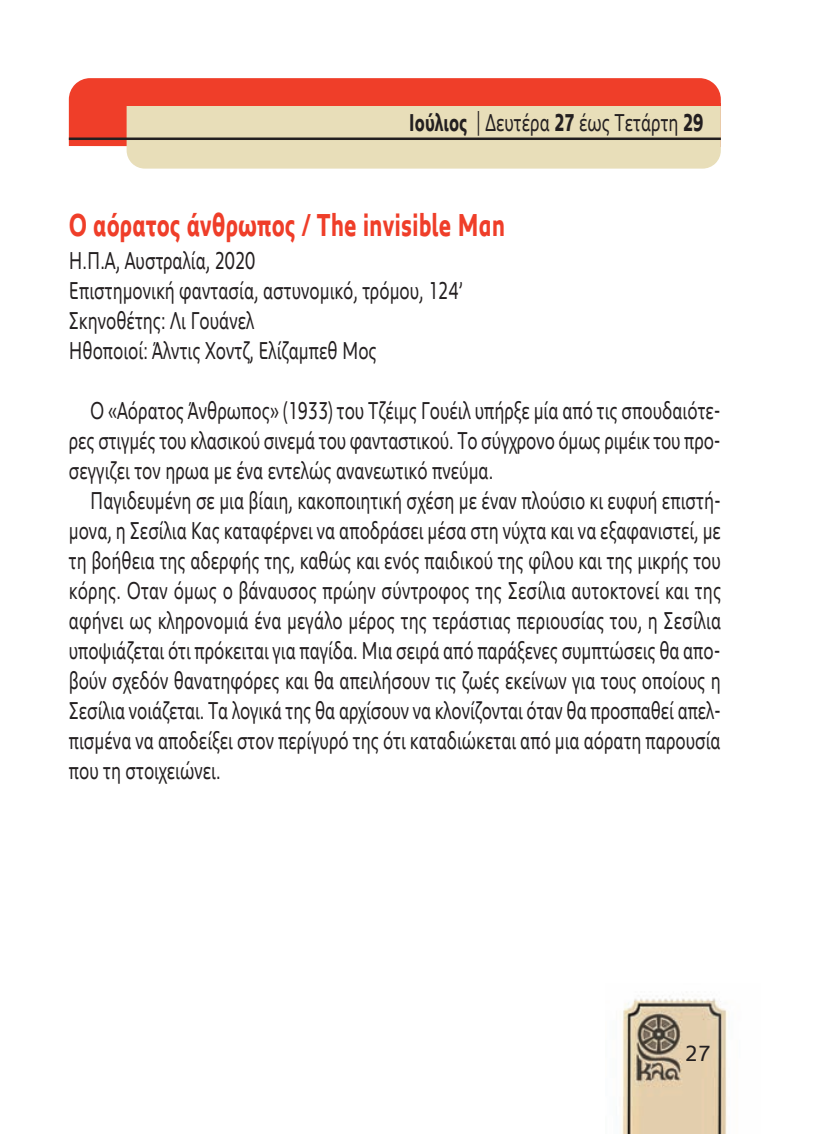
<style>
.page{position:relative;width:815px;height:1134px;background:#fff}
.page>*{position:absolute;margin:0;border:0;box-sizing:border-box;transform-origin:0 0}
.t1{font:700 32.5px "Peugeot";color:#ef3e29;scale:.7 1}
.t2{font:25px/30px "Peugeot";color:#231f20;text-align:justify;scale:.7 1}
.t3{font:22.5px "Peugeot";color:#231f20}
.s1{font-weight:700}
</style>
<div class="page">
<img style="left:620px;top:996px;width:108px;height:138px">
<div style="left:69px;top:78px;width:652px;height:69px;background:#ef3e29"></div>
<div style="left:127px;top:106px;width:594px;height:63px;background:#e8deb9"></div>
<hr style="left:69px;top:138px;width:652px;height:2px;background:#231f20">
<hr style="left:112px;top:103px;width:609px;height:3px;background:#ef3e29">
<p class="t2" style="left:409px;top:110px;width:422px"><span class="s1">Ιούλιος</span> | Δευτέρα <span class="s1">27</span> έως Τετάρτη <span class="s1">29</span></p>
<h1 class="t1" style="left:69px;top:214px;width:625px">Ο αόρατος άνθρωπος / The invisible Man</h1>
<p class="t2" style="left:69px;top:248px;width:565px;text-align:left">Η.Π.Α, Αυστραλία, 2020<br>Επιστημονική φαντασία, αστυνομικό, τρόμου, 124’ Σκηνοθέτης: Λι Γουάνελ<br>Ηθοποιοί: Άλντις Χοντζ, Ελίζαμπεθ Μος</p>
<p class="t2" style="left:69px;top:398px;width:933px;text-indent:21px">Ο «Αόρατος Άνθρωπος» (1933) του Τζέιμς Γουέιλ υπήρξε μία από τις σπουδαιότε&shy;ρες στιγμές του κλασικού σινεμά του φανταστικού. Το σύγχρονο όμως ριμέικ του προ&shy;σεγγιζει τον ηρωα με ένα εντελώς ανανεωτικό πνεύμα.</p>
<p class="t2" style="left:69px;top:488px;width:934px;text-indent:21px">Παγιδευμένη σε μια βίαιη, κακοποιητική σχέση με έναν πλούσιο κι ευφυή επιστή&shy;μονα, η Σεσίλια Κας καταφέρνει να αποδράσει μέσα στη νύχτα και να εξαφανιστεί, με τη βοήθεια της αδερφής της, καθώς και ενός παιδικού της φίλου και της μικρής του κόρης. Οταν όμως ο βάναυσος πρώην σύντροφος της Σεσίλια αυτοκτονεί και της αφήνει ως κληρονομιά ένα μεγάλο μέρος της τεράστιας περιουσίας του, η Σεσίλια υποψιάζεται ότι πρόκειται για παγίδα. Μια σειρά από παράξενες συμπτώσεις θα απο&shy;βούν σχεδόν θανατηφόρες και θα απειλήσουν τις ζωές εκείνων για τους οποίους η Σεσίλια νοιάζεται. Τα λογικά της θα αρχίσουν να κλονίζονται όταν θα προσπαθεί απελ&shy;πισμένα να αποδείξει στον περίγυρό της ότι καταδιώκεται από μια αόρατη παρουσία που τη στοιχειώνει.</p>
<p class="t3" style="left:685px;top:1046px;width:28px">27</p>
</div>
